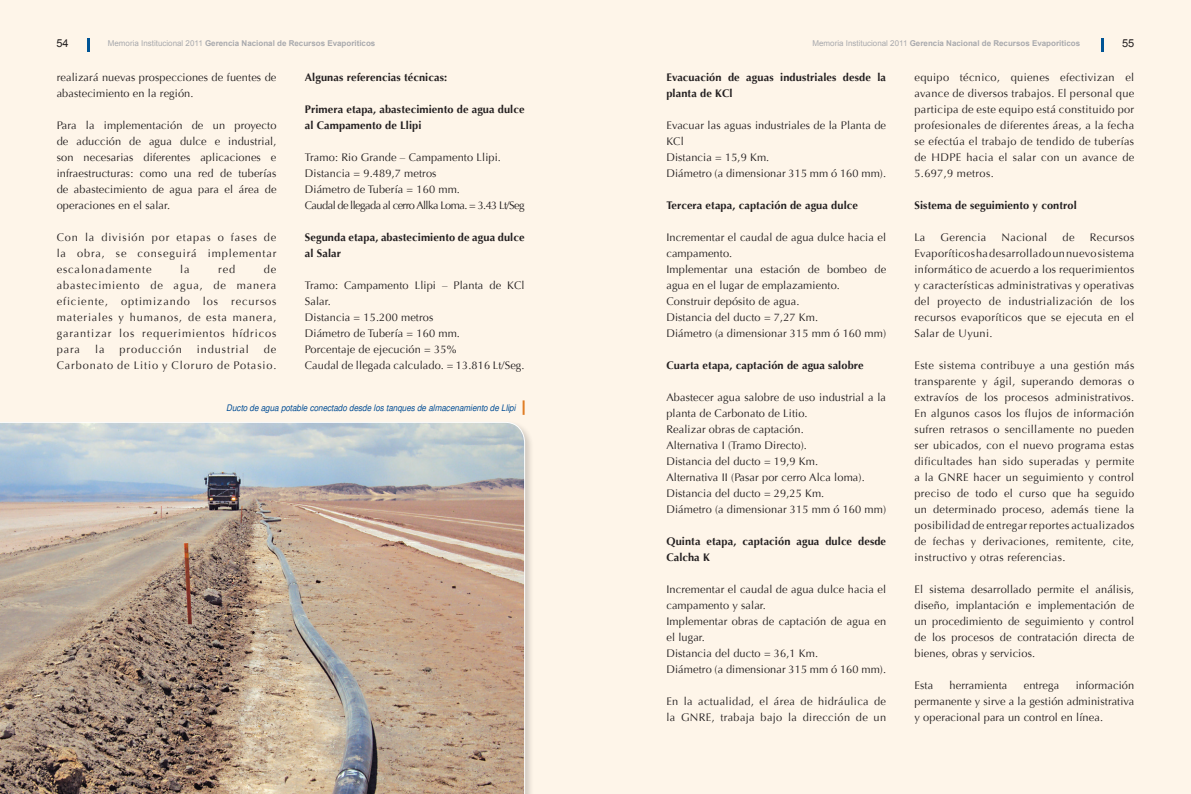
<style>
.page{position:relative;width:1191px;height:794px;background:#fff}
.page>*{position:absolute;margin:0;border:0;box-sizing:border-box;transform-origin:0 0}
.t1{font:11px/16px "Optima";letter-spacing:.01em;color:#231f20;text-align:justify}
.t2{font:700 11px/16px "Optima";letter-spacing:.01em;color:#231f20}
.t3{font:11px/16px "Optima";letter-spacing:.03em;color:#231f20}
.t4{font:11px/16px "Optima";letter-spacing:.08em;color:#231f20;text-align:right}
.t5{font:11px "Arial";color:#231f20}
.t6{font:italic 9px "Free Sans";color:#014d95;scale:.9 1}
.t7{font:700 8px "Arial";color:#a8a9ad}
.s1{font-weight:400}
</style>
<div class="page">
<div style="left:595px;top:0;width:596px;height:794px;background:#fef5e9"></div>
<div style="left:0;top:0;width:595px;height:794px;background:#fef5e9"></div>
<svg style="left:1101px;top:38px;width:2px;height:13px"></svg>
<svg style="left:87px;top:38px;width:3px;height:13px"></svg>
<div style="left:0;top:420px;width:534px;height:374px;background:#231f20;opacity:.2"></div>
<img style="left:0;top:422px;width:525px;height:372px">
<svg style="left:522px;top:400px;width:2px;height:15px"></svg>
<p class="t5" style="left:56px;top:36px;width:14px">54</p>
<p class="t7" style="left:108px;top:38px;width:269px"><span class="s1">Memoria Institucional 2011</span> Gerencia Nacional de Recursos Evaporiticos</p>
<p class="t7" style="left:812px;top:38px;width:269px"><span class="s1">Memoria Institucional 2011</span> Gerencia Nacional de Recursos Evaporiticos</p>
<p class="t5" style="left:1122px;top:36px;width:14px">55</p>
<p class="t1" style="left:57px;top:69px;width:221px">realizará nuevas prospecciones de fuentes de abastecimiento en la región.</p>
<p class="t1" style="left:57px;top:117px;width:221px">Para la implementación de un proyecto de aducción de agua dulce e industrial, son necesarias diferentes aplicaciones e infraestructuras: como una red de tuberías de abastecimiento de agua para el área de operaciones en el salar.</p>
<p class="t1" style="left:57px;top:229px;width:221px">Con la división por etapas o fases de la obra, se conseguirá implementar escalonadamente</p>
<p class="t2" style="left:305px;top:69px;width:144px">Algunas referencias técnicas:</p>
<p class="t2" style="left:305px;top:101px;width:221px">Primera etapa, abastecimiento de agua dulce al Campamento de Llipi</p>
<p class="t1" style="left:305px;top:149px;width:221px;text-align:left">Tramo: Rio Grande – Campamento Llipi.<br>Distancia = 9.489,7 metros<br>Diámetro de Tubería = 160 mm.<br>Caudal de llegada al cerro Allka Loma. = 3.43 Lt/Seg</p>
<p class="t2" style="left:305px;top:229px;width:221px">Segunda etapa, abastecimiento de agua dulce al Salar</p>
<p class="t1" style="left:305px;top:277px;width:221px;text-align:left">Tramo: Campamento Llipi – Planta de KCl<br>Salar.<br>Distancia = 15.200 metros<br>Diámetro de Tubería = 160 mm.<br>Porcentaje de ejecución = 35%<br>Caudal de llegada calculado. = 13.816 Lt/Seg.</p>
<p class="t2" style="left:666px;top:69px;width:221px">Evacuación de aguas industriales desde la planta de KCl</p>
<p class="t1" style="left:666px;top:117px;width:221px;text-align:left">Evacuar las aguas industriales de la Planta de<br>KCl<br>Distancia = 15,9 Km.<br>Diámetro (a dimensionar 315 mm ó 160 mm).</p>
<p class="t2" style="left:666px;top:197px;width:193px">Tercera etapa, captación de agua dulce</p>
<p class="t1" style="left:666px;top:229px;width:221px;text-align:left">Incrementar el caudal de agua dulce hacia el campamento.<br>Implementar una estación de bombeo de agua en el lugar de emplazamiento.<br>Construir depósito de agua.<br>Distancia del ducto = 7,27 Km.<br>Diámetro (a dimensionar 315 mm ó 160 mm)</p>
<p class="t2" style="left:666px;top:357px;width:199px">Cuarta etapa, captación de agua salobre</p>
<p class="t1" style="left:666px;top:389px;width:221px;text-align:left">Abastecer agua salobre de uso industrial a la planta de Carbonato de Litio.<br>Realizar obras de captación.<br>Alternativa I (Tramo Directo).<br>Distancia del ducto = 19,9 Km.<br>Alternativa II (Pasar por cerro Alca loma).<br>Distancia del ducto = 29,25 Km.<br>Diámetro (a dimensionar 315 mm ó 160 mm)</p>
<p class="t2" style="left:666px;top:533px;width:221px">Quinta etapa, captación agua dulce desde<br>Calcha K</p>
<p class="t1" style="left:666px;top:581px;width:221px;text-align:left">Incrementar el caudal de agua dulce hacia el campamento y salar.<br>Implementar obras de captación de agua en el lugar.<br>Distancia del ducto = 36,1 Km.<br>Diámetro (a dimensionar 315 mm ó 160 mm).</p>
<p class="t3" style="left:666px;top:693px;width:221px">En la actualidad, el área de hidráulica de la GNRE, trabaja bajo la dirección de un</p>
<p class="t1" style="left:914px;top:69px;width:221px">equipo técnico, quienes efectivizan el avance de diversos trabajos. El personal que participa de este equipo está constituido por profesionales de diferentes áreas, a la fecha se efectúa el trabajo de tendido de tuberías de HDPE hacia el salar con un avance de 5.697,9 metros.</p>
<p class="t2" style="left:914px;top:197px;width:164px">Sistema de seguimiento y control</p>
<p class="t1" style="left:914px;top:229px;width:12px">La</p>
<p class="t3" style="left:940px;top:229px;width:47px">Gerencia</p>
<p class="t3" style="left:1001px;top:229px;width:47px">Nacional</p>
<p class="t1" style="left:1062px;top:229px;width:13px">de</p>
<p class="t1" style="left:914px;top:229px;width:221px;text-indent:175px">Recursos Evaporíticos ha desarrollado un nuevo sistema informático de acuerdo a los requerimientos y características administrativas y operativas del proyecto de industrialización de los recursos evaporíticos que se ejecuta en el Salar de Uyuni.</p>
<p class="t1" style="left:914px;top:357px;width:221px">Este sistema contribuye a una gestión más transparente y ágil, superando demoras o extravíos de los procesos administrativos.<br>En algunos casos los flujos de información sufren retrasos o sencillamente no pueden ser ubicados, con el nuevo programa estas dificultades han sido superadas y permite a la GNRE hacer un seguimiento y control preciso de todo el curso que ha seguido un determinado proceso, además tiene la posibilidad de entregar reportes actualizados de fechas y derivaciones, remitente, cite, instructivo y otras referencias.</p>
<p class="t1" style="left:914px;top:581px;width:221px">El sistema desarrollado permite el análisis, diseño, implantación e implementación de un procedimiento de seguimiento y control de los procesos de contratación directa de bienes, obras y servicios.</p>
<p class="t1" style="left:914px;top:677px;width:20px">Esta</p>
<p class="t1" style="left:949px;top:677px;width:59px">herramienta</p>
<p class="t1" style="left:1023px;top:677px;width:37px">entrega</p>
<p class="t1" style="left:57px;top:261px;width:221px;text-indent:207px">de abastecimiento de agua, de manera eficiente, optimizando los recursos materiales y humanos, de esta manera, garantizar los requerimientos hídricos para</p>
<p class="t1" style="left:180px;top:261px;width:11px">la</p>
<p class="t1" style="left:218px;top:261px;width:19px">red</p>
<p class="t4" style="left:57px;top:341px;width:221px">de<br>Carbonato de Litio y Cloruro de Potasio.</p>
<p class="t1" style="left:95px;top:341px;width:11px">la</p>
<p class="t4" style="left:120px;top:341px;width:64px">producción</p>
<p class="t4" style="left:197px;top:341px;width:53px">industrial</p>
<p class="t6" style="left:226px;top:401px;width:323px">Ducto de agua potable conectado desde los tanques de almacenamiento de Llipi</p>
<p class="t1" style="left:914px;top:677px;width:221px;text-indent:161px">información permanente y sirve a la gestión administrativa y operacional para un control en línea.</p>
</div>
